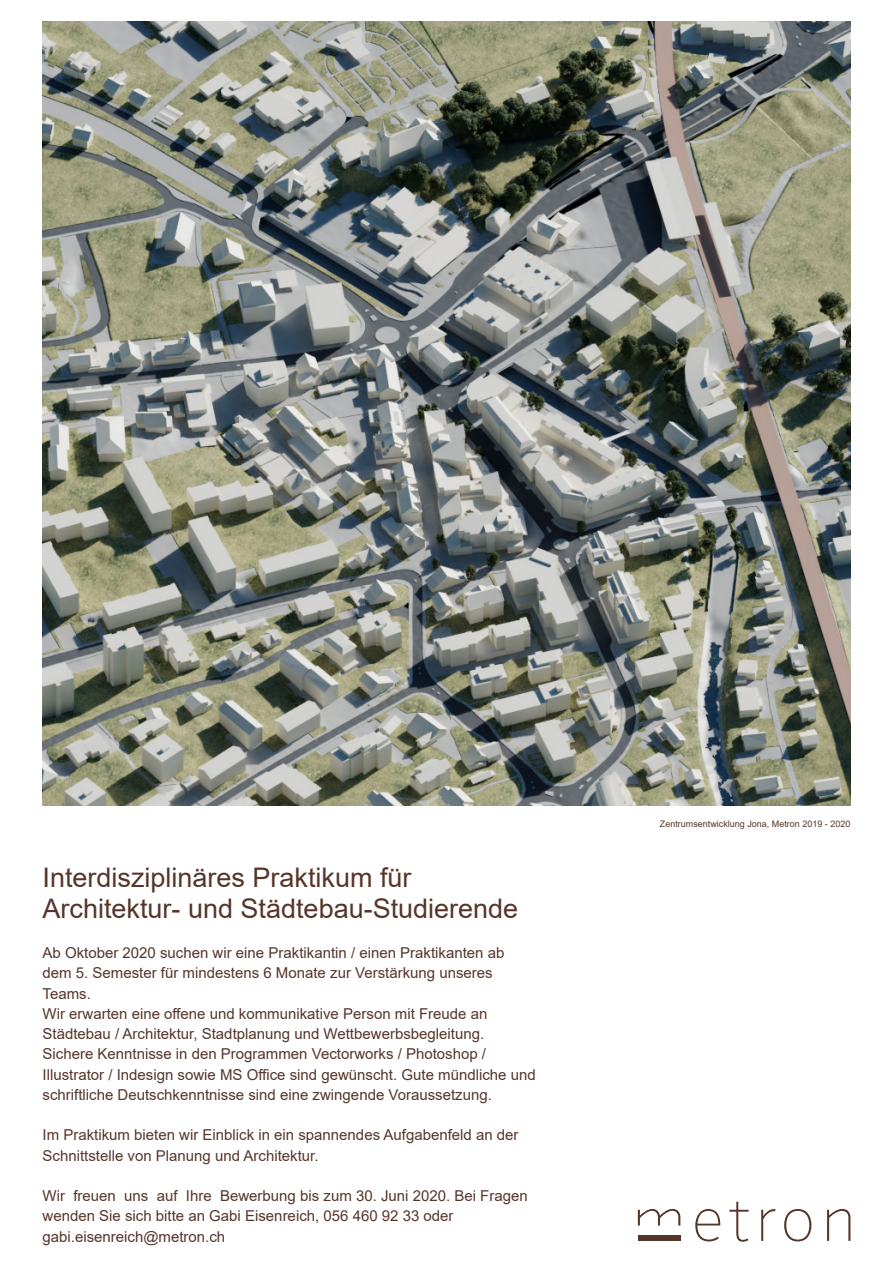
<style>
.page{position:relative;width:893px;height:1263px;background:#fff}
.page>*{position:absolute;margin:0;border:0;box-sizing:border-box;transform-origin:0 0}
.t1{font:27px/30.8px "Arial";color:#56352a}
.t2{font:15px/20.2px "Arial";color:#56352a}
.t3{font:9px "Arial";color:#56352a}
</style>
<div class="page">
<img style="left:43px;top:21px;width:807px;height:785px">
<svg style="left:638px;top:1209px;width:42px;height:16px"></svg>
<svg style="left:729px;top:1201px;width:20px;height:41px"></svg>
<svg style="left:761px;top:1209px;width:14px;height:32px"></svg>
<svg style="left:784px;top:1209px;width:27px;height:32px"></svg>
<svg style="left:827px;top:1209px;width:23px;height:32px"></svg>
<div style="left:638px;top:1235px;width:42px;height:6px;background:#56352a"></div>
<svg style="left:695px;top:1209px;width:25px;height:32px"></svg>
<p class="t1" style="left:43px;top:862px;width:477px">Interdisziplinäres Praktikum für<br>Architektur- und Städtebau-Studierende</p>
<p class="t2" style="left:43px;top:943px;width:463px">Ab Oktober 2020 suchen wir eine Praktikantin / einen Praktikanten ab dem 5. Semester für mindestens 6 Monate zur Verstärkung unseres<br>Teams.</p>
<p class="t2" style="left:43px;top:1003px;width:495px">Wir erwarten eine offene und kommunikative Person mit Freude an Städtebau / Architektur, Stadtplanung und Wettbewerbsbegleitung.<br>Sichere Kenntnisse in den Programmen Vectorworks / Photoshop / Illustrator / Indesign sowie MS Office sind gewünscht. Gute mündliche und schriftliche Deutschkenntnisse sind eine zwingende Voraussetzung.</p>
<p class="t2" style="left:43px;top:1125px;width:478px">Im Praktikum bieten wir Einblick in ein spannendes Aufgabenfeld an der<br>Schnittstelle von Planung und Architektur.</p>
<p class="t2" style="left:43px;top:1186px;width:487px">Wir freuen uns auf Ihre Bewerbung bis zum 30. Juni 2020. Bei Fragen wenden Sie sich bitte an Gabi Eisenreich, 056 460 92 33 oder</p>
<p class="t2" style="left:43px;top:1226px;width:184px">gabi.eisenreich@metron.ch</p>
<p class="t3" style="left:660px;top:818px;width:192px">Zentrumsentwicklung Jona, Metron 2019 - 2020</p>
</div>
